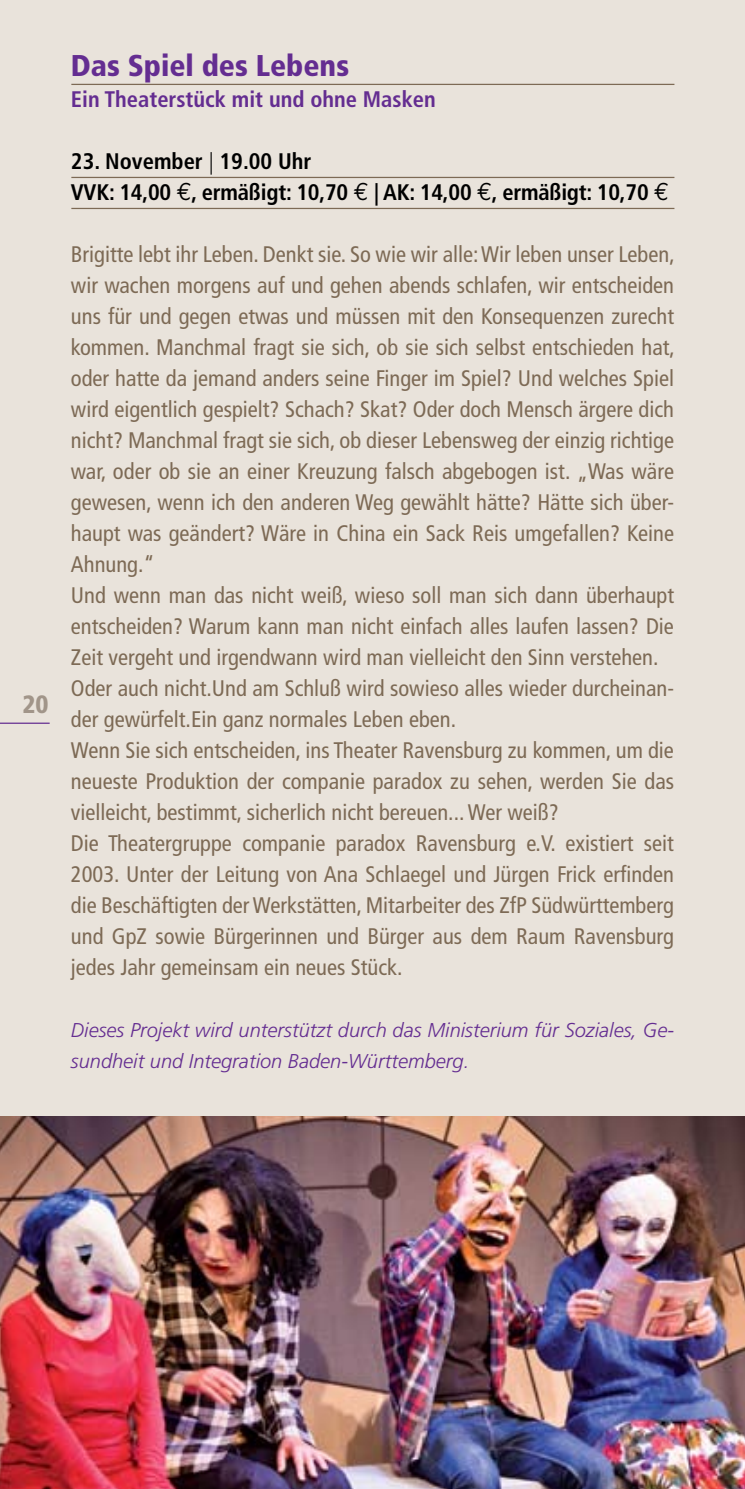
<style>
.page{position:relative;width:745px;height:1489px;background:#fff}
.page>*{position:absolute;margin:0;border:0;box-sizing:border-box;transform-origin:0 0}
.t1{font:900 condensed 30px "Frutiger";color:#642d91}
.t2{font:900 condensed 25px "Frutiger";color:#a19589}
.t3{font:condensed 22.5px/31px "Frutiger";color:#7d6a55}
.t4{font:700 condensed 22.5px/31px "Frutiger";letter-spacing:-.01em;color:#000}
.t5{font:700 condensed 22.5px "Frutiger";color:#642d91}
.t6{font:italic 300 20px/31px "Frutiger";color:#642d91}
.s1{font-weight:300}
.s2{font-family:"Euro Mono";font-weight:400;font-stretch:normal;font-size:25px}
</style>
<div class="page">
<div style="left:0;top:0;width:744px;height:1488px;background:#e9e3db"></div>
<hr style="left:71px;top:84px;width:603px;height:1px;background:#7d6a55">
<hr style="left:71px;top:177px;width:603px;height:1px;background:#7d6a55">
<hr style="left:71px;top:208px;width:603px;height:1px;background:#7d6a55">
<img style="left:0;top:1116px;width:744px;height:372px">
<hr style="left:0;top:722px;width:50px;height:1px;background:#642d91">
<p class="t2" style="left:22px;top:689px;width:28px">20</p>
<h1 class="t1" style="left:71px;top:47px;width:279px">Das Spiel des Lebens</h1>
<p class="t5" style="left:71px;top:86px;width:366px">Ein Theaterstück mit und ohne Masken</p>
<p class="t4" style="left:71px;top:146px;width:599px">23. November <span class="s1">|</span> 19.00 Uhr<br>VVK: 14,00 <span class="s2">€</span>, ermäßigt: 10,70 <span class="s2">€</span> | AK: 14,00 <span class="s2">€</span>, ermäßigt: 10,70 <span class="s2">€</span></p>
<p class="t3" style="left:71px;top:239px;width:605px">Brigitte lebt ihr Leben. Denkt sie. So wie wir alle: Wir leben unser Leben, wir wachen morgens auf und gehen abends schlafen, wir entscheiden uns für und gegen etwas und müssen mit den Konsequenzen zurecht kommen. Manchmal fragt sie sich, ob sie sich selbst entschieden hat, oder hatte da jemand anders seine Finger im Spiel? Und welches Spiel wird eigentlich gespielt? Schach? Skat? Oder doch Mensch ärgere dich nicht? Manchmal fragt sie sich, ob dieser Lebensweg der einzig richtige war, oder ob sie an einer Kreuzung falsch abgebogen ist. „Was wäre gewesen, wenn ich den anderen Weg gewählt hätte? Hätte sich über&shy;haupt was geändert? Wäre in China ein Sack Reis umgefallen? Keine Ahnung.“<br>Und wenn man das nicht weiß, wieso soll man sich dann überhaupt entscheiden? Warum kann man nicht einfach alles laufen lassen? Die Zeit vergeht und irgendwann wird man vielleicht den Sinn verstehen.<br>Oder auch nicht.Und am Schluß wird sowieso alles wieder durcheinan&shy;der gewürfelt.Ein ganz normales Leben eben.<br>Wenn Sie sich entscheiden, ins Theater Ravensburg zu kommen, um die neueste Produktion der companie paradox zu sehen, werden Sie das vielleicht, bestimmt, sicherlich nicht bereuen... Wer weiß?<br>Die Theatergruppe companie paradox Ravensburg e.V. existiert seit 2003. Unter der Leitung von Ana Schlaegel und Jürgen Frick erfinden die Beschäftigten der Werkstätten, Mitarbeiter des ZfP Südwürttemberg und GpZ sowie Bürgerinnen und Bürger aus dem Raum Ravensburg jedes Jahr gemeinsam ein neues Stück.</p>
<p class="t6" style="left:71px;top:1015px;width:604px">Dieses Projekt wird unterstützt durch das Ministerium für Soziales, Ge&shy;sundheit und Integration Baden-Württemberg.</p>
</div>
